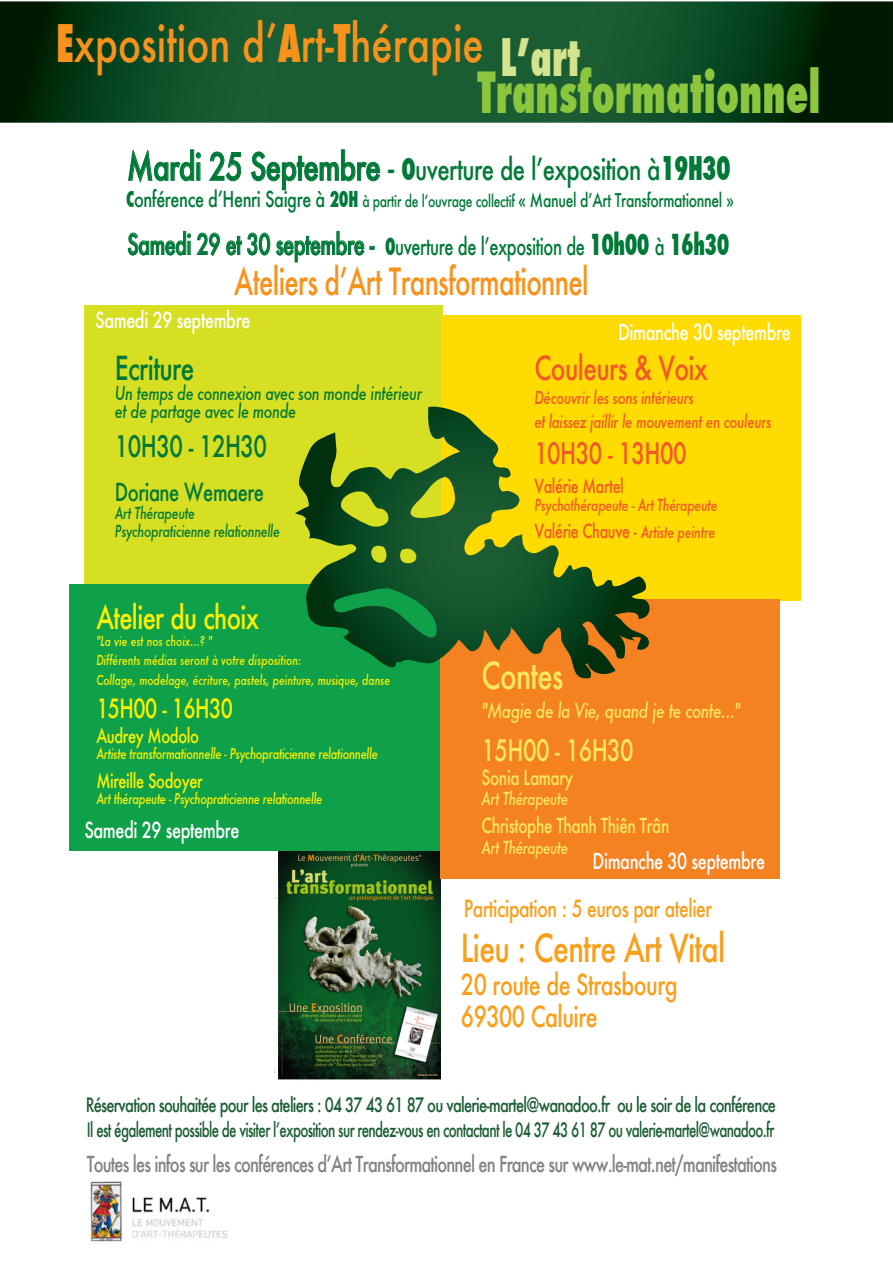
<style>
.page{position:relative;width:893px;height:1263px;background:#fff}
.page>*{position:absolute;margin:0;border:0;box-sizing:border-box;transform-origin:0 0}
.t1{font:800 condensed 55.35px "Futura";color:#8bc63e;scale:.76 1}
.t2{font:500 50.55px "Futura";color:#f7931d;scale:.76 1}
.t3{font:500 37.8px "Futura";letter-spacing:-.025em;color:#f89f1c;scale:.76 1}
.t4{font:500 36.6px "Futura";letter-spacing:-.025em;color:#f7931d;scale:.71 1}
.t5{font:500 36.45px "Futura";letter-spacing:-.025em;color:#ffe75f;scale:.76 1}
.t6{font:500 32.4px "Futura";letter-spacing:-.025em;color:#f15929;scale:.76 1}
.t7{font:500 32.4px "Futura";letter-spacing:-.025em;color:#007938;scale:.76 1}
.t8{font:500 31.5px "Futura";letter-spacing:-.025em;color:#fff101;scale:.76 1}
.t9{font:500 29.4px "Futura";letter-spacing:-.025em;color:#007938;scale:.76 1}
.t10{font:500 28.95px "Futura";letter-spacing:-.025em;color:#007938;scale:.76 1}
.t11{font:500 28.95px "Futura";letter-spacing:-.025em;color:#f15929;scale:.76 1}
.t12{font:500 28.95px "Futura";letter-spacing:-.025em;color:#ffe75f;scale:.76 1}
.t13{font:500 28.35px/32.1px "Futura";letter-spacing:-.025em;color:#f89f1c;scale:.76 1}
.t14{font:500 25.95px "Futura";letter-spacing:-.025em;color:#fff101;scale:.76 1}
.t15{font:500 24.3px "Futura";letter-spacing:-.025em;color:#007938;scale:.76 1}
.t16{font:500 23.25px "Futura";letter-spacing:-.025em;color:#007938;scale:.71 1}
.t17{font:500 23.1px "Futura";letter-spacing:-.025em;color:#f89f1c;scale:.76 1}
.t18{font:500 21.6px "Futura";letter-spacing:-.05em;color:#808285;scale:.76 1}
.t19{font:500 21.6px "Futura";letter-spacing:-.025em;color:#fff;scale:.76 1}
.t20{font:500 20.25px "Futura";letter-spacing:-.025em;color:#ffe75f;scale:.76 1}
.t21{font:italic 500 20.25px "Futura";letter-spacing:-.025em;color:#ffe75f;scale:.76 1}
.t22{font:500 19.35px/24.9px "Futura";letter-spacing:-.05em;color:#1b5d33;scale:.76 1}
.t23{font:500 19.35px "Futura";letter-spacing:-.025em;color:#fff101;scale:.76 1}
.t24{font:italic 500 18.9px/18px "Futura";letter-spacing:-.025em;color:#007938;scale:.76 1}
.t25{font:500 18.9px "Futura";letter-spacing:-.025em;color:#f15929;scale:.76 1}
.t26{font:500 18.45px "Futura";letter-spacing:-.025em;color:#007938;scale:.76 1}
.t27{font:italic 500 17.55px/24px "Futura";letter-spacing:-.025em;color:#f15929;scale:.76 1}
.t28{font:italic 500 17.55px "Futura";letter-spacing:-.025em;color:#ffe75f;scale:.76 1}
.t29{font:italic 500 16.2px/18px "Futura";letter-spacing:-.025em;color:#007938;scale:.76 1}
.t30{font:italic 500 16.2px "Futura";letter-spacing:-.025em;color:#f15929;scale:.76 1}
.t31{font:italic 500 14.55px "Futura";letter-spacing:-.025em;color:#fff101;scale:.76 1}
.t32{font:italic 500 13.5px/19.5px "Futura";color:#fff101;scale:.76 1}
.s1{font-weight:800;font-stretch:condensed}
.s2{font-weight:800;font-stretch:condensed;color:#d4e38d}
.s3{font-size:36.9px}
.s4{font-weight:800;font-stretch:condensed;font-size:31.95px}
.s5{font-weight:800;font-stretch:condensed;font-size:21.45px}
.s6{font-size:21.45px}
.s7{font-size:16.2px}
.s8{font-size:27.9px}
.s9{font-weight:800;font-stretch:condensed;font-size:28.35px}
.s10{font-style:italic;font-size:16.2px}
</style>
<div class="page">
<svg style="left:0;top:1px;width:893px;height:122px;background:#114a25"></svg>
<img style="left:274px;top:850px;width:166px;height:230px">
<img style="left:90px;top:1181px;width:137px;height:61px">
<div style="left:84px;top:305px;width:359px;height:279px;background:#d6df21"></div>
<div style="left:442px;top:315px;width:358px;height:286px;background:#ffdb01"></div>
<div style="left:69px;top:584px;width:375px;height:266px;background:#0fa14a"></div>
<div style="left:440px;top:600px;width:340px;height:279px;background:#f58220"></div>
<svg style="left:128px;top:149px;width:73px;height:34px"></svg>
<svg style="left:209px;top:152px;width:32px;height:29px"></svg>
<svg style="left:251px;top:150px;width:129px;height:40px"></svg>
<svg style="left:128px;top:231px;width:63px;height:24px"></svg>
<svg style="left:197px;top:233px;width:23px;height:23px"></svg>
<svg style="left:226px;top:233px;width:44px;height:22px"></svg>
<svg style="left:276px;top:231px;width:88px;height:31px"></svg>
<svg style="left:370px;top:246px;width:5px;height:3px"></svg>
<svg style="left:295px;top:407px;width:357px;height:272px"></svg>
<h2 class="t2" style="left:56px;top:9px;width:691px"><span class="s1">E</span>xposition dʼ<span class="s1">A</span>rt-<span class="s1">T</span>hérapie <span class="s2">Lʼart</span></h2>
<h1 class="t1" style="left:477px;top:55px;width:453px">Transformationnel</h1>
<h3 class="t9" style="left:127px;top:149px;width:796px"><span class="s3">Mardi 25 Septembre -</span> <span class="s1">O</span>uverture de lʼexposition à<span class="s4">19H30</span></h3>
<p class="t26" style="left:126px;top:187px;width:801px"><span class="s5">C</span><span class="s6">onférence dʼHenri Saigre à</span> <span class="s5">20H</span> <span class="s7">à partir de lʼouvrage collectif</span> « Manuel dʼArt Transformationnel »</p>
<p class="t16" style="left:127px;top:230px;width:849px"><span class="s8">Samedi 29 et 30 septembre -</span> <span class="s1">O</span>uverture de lʼexposition de <span class="s9">10h00</span> à <span class="s9">16h30</span></p>
<h3 class="t4" style="left:234px;top:257px;width:501px">Ateliers dʼArt Transformationnel</h3>
<p class="t19" style="left:95px;top:305px;width:206px">Samedi 29 septembre</p>
<p class="t19" style="left:618px;top:317px;width:229px">Dimanche 30 septembre</p>
<h3 class="t7" style="left:115px;top:346px;width:106px">Ecriture</h3>
<p class="t24" style="left:115px;top:384px;width:406px">Un temps de connexion avec son monde intérieur et de partage avec le monde</p>
<h3 class="t10" style="left:115px;top:426px;width:202px">10H30 - 12H30</h3>
<p class="t15" style="left:115px;top:475px;width:198px">Doriane Wemaere</p>
<p class="t29" style="left:115px;top:504px;width:219px">Art Thérapeute<br>Psychopraticienne relationnelle</p>
<h3 class="t8" style="left:96px;top:596px;width:216px">Atelier du choix</h3>
<p class="t32" style="left:96px;top:631px;width:388px">"La vie est nos choix...? "<br>Différents médias seront à votre disposition:<br>Collage, modelage, écriture, pastels, peinture, musique, danse</p>
<h3 class="t14" style="left:96px;top:690px;width:181px">15H00 - 16H30</h3>
<p class="t23" style="left:96px;top:723px;width:137px">Audrey Modolo</p>
<p class="t31" style="left:96px;top:744px;width:372px">Artiste transformationnelle - Psychopraticienne relationnelle</p>
<p class="t23" style="left:96px;top:768px;width:141px">Mireille Sodoyer</p>
<p class="t31" style="left:96px;top:789px;width:299px">Art thérapeute - Psychopraticienne relationnelle</p>
<p class="t19" style="left:84px;top:815px;width:206px">Samedi 29 septembre</p>
<h3 class="t6" style="left:534px;top:346px;width:230px">Couleurs &amp; Voix</h3>
<p class="t27" style="left:534px;top:386px;width:314px">Découvrir les sons intérieurs<br>et laissez jaillir le mouvement en couleurs</p>
<h3 class="t11" style="left:534px;top:434px;width:202px">10H30 - 13H00</h3>
<p class="t25" style="left:534px;top:473px;width:119px">Valérie Martel</p>
<p class="t30" style="left:534px;top:494px;width:243px">Psychothérapeute - Art Thérapeute</p>
<p class="t25" style="left:534px;top:518px;width:240px">Valérie Chauve - <span class="s10">Artiste peintre</span></p>
<h3 class="t5" style="left:482px;top:651px;width:109px">Contes</h3>
<p class="t21" style="left:482px;top:696px;width:342px">"Magie de la Vie, quand je te conte..."</p>
<h3 class="t12" style="left:482px;top:731px;width:202px">15H00 - 16H30</h3>
<p class="t20" style="left:482px;top:764px;width:122px">Sonia Lamary</p>
<p class="t28" style="left:482px;top:786px;width:116px">Art Thérapeute</p>
<p class="t20" style="left:482px;top:812px;width:249px">Christophe Thanh Thiên Trân</p>
<p class="t28" style="left:482px;top:836px;width:116px">Art Thérapeute</p>
<p class="t19" style="left:593px;top:846px;width:229px">Dimanche 30 septembre</p>
<p class="t17" style="left:464px;top:893px;width:328px">Participation : 5 euros par atelier</p>
<h3 class="t3" style="left:461px;top:922px;width:349px">Lieu : Centre Art Vital</h3>
<h3 class="t13" style="left:461px;top:968px;width:287px">20 route de Strasbourg<br>69300 Caluire</h3>
<p class="t22" style="left:86px;top:1092px;width:910px">Réservation souhaitée pour les ateliers : 04 37 43 61 87 ou valerie-martel@wanadoo.fr ou le soir de la conférence<br>Il est également possible de visiter lʼexposition sur rendez-vous en contactant le 04 37 43 61 87 ou valerie-martel@wanadoo.fr</p>
<p class="t18" style="left:87px;top:1149px;width:910px">Toutes les infos sur les conférences dʼArt Transformationnel en France sur www.le-mat.net/manifestations</p>
</div>
